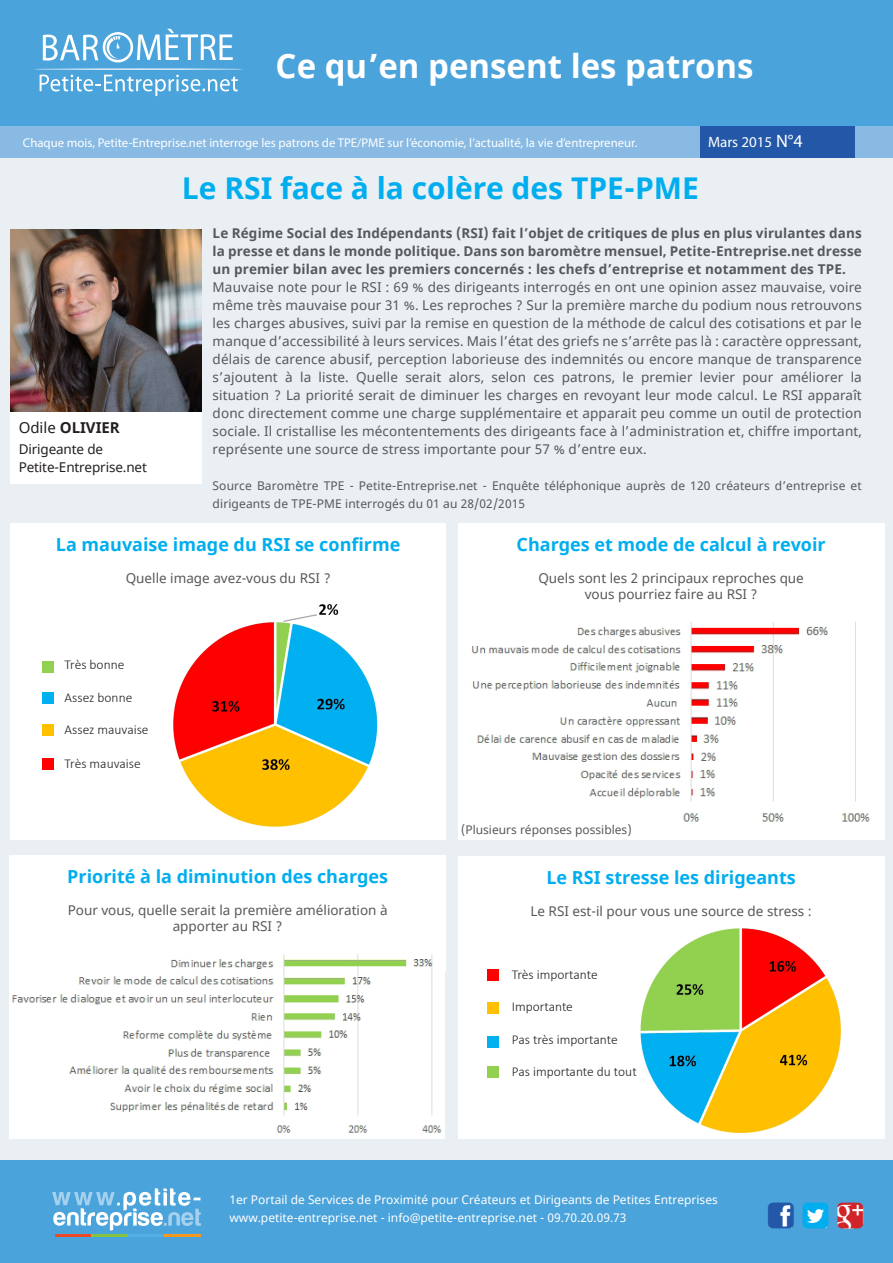
<style>
.page{position:relative;width:893px;height:1263px;background:#e9eff3}
.page>*{position:absolute;margin:0;border:0;box-sizing:border-box;transform-origin:0 0}
.t1{font:700 33px "Noto Sans";color:#fff}
.t2{font:700 30px "Noto Sans";color:#00aeef}
.t3{font:700 18px "Noto Sans";color:#00aeef}
.t4{font:700 15px "Noto Sans";color:#231f20}
.t5{font:15px "Myriad Pro";color:#fff}
.t6{font:13.5px/18px "Noto Sans";color:#57585a;text-align:justify}
.t7{font:700 13.5px/18px "Noto Sans";letter-spacing:.01em;color:#57585a;text-align:justify}
.t8{font:300 13.5px "Calibri";color:#231f20}
.t9{font:13.5px "Noto Sans";letter-spacing:-.01em;color:#231f20}
.t10{font:12.75px "Myriad Pro";color:#fff}
.t11{font:12px/18px "Noto Sans";letter-spacing:.01em;color:#57585a}
.t12{font:12px "Noto Sans";color:#fff}
.s1{font-size:18px}
.s2{font-weight:400}
</style>
<div class="page">
<div style="left:0;top:1160px;width:893px;height:103px;background:#4aa3da"></div>
<svg style="left:52px;top:1188px;width:149px;height:42px"></svg>
<hr style="left:55px;top:1234px;width:36px;height:3px;background:#ef4829">
<hr style="left:91px;top:1234px;width:37px;height:3px;background:#84c440">
<hr style="left:128px;top:1234px;width:36px;height:3px;background:#51afe2">
<hr style="left:164px;top:1234px;width:37px;height:3px;background:#f7971d">
<div style="left:10px;top:855px;width:436px;height:117px;background:#fff"></div>
<div style="left:458px;top:856px;width:426px;height:103px;background:#fff"></div>
<div style="left:0;top:0;width:893px;height:147px;background:#4aa3da"></div>
<div style="left:10px;top:408px;width:192px;height:76px;background:#fff"></div>
<div style="left:0;top:126px;width:892px;height:32px;background:#89bae4"></div>
<div style="left:701px;top:126px;width:154px;height:32px;background:#2258a7"></div>
<svg style="left:43px;top:35px;width:55px;height:26px"></svg>
<svg style="left:137px;top:29px;width:96px;height:31px"></svg>
<svg style="left:40px;top:75px;width:198px;height:21px"></svg>
<hr style="left:34px;top:68px;width:210px;height:2px;background:#fff;border-radius:50%">
<img style="left:102px;top:32px;width:32px;height:32px;border-radius:16px">
<div style="left:11px;top:640px;width:435px;height:200px;background:#fff"></div>
<div style="left:43px;top:661px;width:11px;height:11px;background:#92d14f"></div>
<div style="left:458px;top:632px;width:426px;height:208px;background:#fff"></div>
<div style="left:458px;top:950px;width:426px;height:188px;background:#fff"></div>
<img style="left:10px;top:229px;width:192px;height:182px">
<div style="left:11px;top:523px;width:435px;height:117px;background:#fff"></div>
<div style="left:458px;top:523px;width:426px;height:111px;background:#fff"></div>
<div style="left:43px;top:725px;width:11px;height:11px;background:#ffc000"></div>
<img style="left:10px;top:954px;width:434px;height:184px">
<img style="left:471px;top:622px;width:399px;height:200px">
<div style="left:43px;top:692px;width:11px;height:11px;background:#01b0f1"></div>
<div style="left:43px;top:759px;width:11px;height:11px;background:#fe0000"></div>
<div style="left:487px;top:1067px;width:12px;height:11px;background:#92d14f"></div>
<div style="left:487px;top:1002px;width:12px;height:11px;background:#ffc000"></div>
<div style="left:487px;top:1036px;width:12px;height:11px;background:#01b0f1"></div>
<div style="left:487px;top:969px;width:12px;height:11px;background:#fe0000"></div>
<img style="left:173px;top:604px;width:205px;height:223px">
<img style="left:640px;top:928px;width:201px;height:205px">
<svg style="left:770px;top:1205px;width:22px;height:23px"></svg>
<svg style="left:805px;top:1205px;width:22px;height:23px"></svg>
<svg style="left:837px;top:1203px;width:26px;height:25px"></svg>
<p class="t1" style="left:276px;top:43px;width:479px">Ce qu’en pensent les patrons</p>
<p class="t10" style="left:23px;top:135px;width:616px">Chaque mois, Petite-Entreprise.net interroge les patrons de TPE/PME sur l’économie, l’actualité, la vie d’entrepreneur.</p>
<p class="t5" style="left:708px;top:133px;width:96px">Mars 2015 <span class="s1">N°4</span></p>
<p class="t4" style="left:19px;top:417px;width:103px"><span class="s2">Odile</span> OLIVIER</p>
<p class="t9" style="left:19px;top:440px;width:86px">Dirigeante de</p>
<p class="t9" style="left:19px;top:458px;width:130px">Petite-Entreprise.net</p>
<p class="t2" style="left:182px;top:167px;width:519px">Le RSI face à la colère des TPE-PME</p>
<p class="t7" style="left:213px;top:224px;width:651px">Le Régime Social des Indépendants (RSI) fait l’objet de critiques de plus en plus virulantes dans la presse et dans le monde politique. Dans son baromètre mensuel, Petite-Entreprise.net dresse un premier bilan avec les premiers concernés : les chefs d’entreprise et notamment des TPE.</p>
<p class="t6" style="left:213px;top:278px;width:651px">Mauvaise note pour le RSI : 69 % des dirigeants interrogés en ont une opinion assez mauvaise, voire même très mauvaise pour 31 %. Les reproches ? Sur la première marche du podium nous retrouvons les charges abusives, suivi par la remise en question de la méthode de calcul des cotisations et par le manque d’accessibilité à leurs services. Mais l’état des griefs ne s’arrête pas là : caractère oppressant, délais de carence abusif, perception laborieuse des indemnités ou encore manque de transparence s’ajoutent à la liste. Quelle serait alors, selon ces patrons, le premier levier pour améliorer la situation ? La priorité serait de diminuer les charges en revoyant leur mode calcul. Le RSI apparaît donc directement comme une charge supplémentaire et apparait peu comme un outil de protection sociale. Il cristallise les mécontentements des dirigeants face à l’administration et, chiffre important, représente une source de stress importante pour 57 % d’entre eux.</p>
<p class="t11" style="left:213px;top:477px;width:651px">Source Baromètre TPE - Petite-Entreprise.net - Enquête téléphonique auprès de 120 créateurs d’entreprise et dirigeants de TPE-PME interrogés du 01 au 28/02/2015</p>
<p class="t3" style="left:56px;top:531px;width:346px">La mauvaise image du RSI se confirme</p>
<p class="t6" style="left:126px;top:570px;width:206px">Quelle image avez-vous du RSI ?</p>
<p class="t8" style="left:65px;top:656px;width:61px">Très bonne</p>
<p class="t8" style="left:65px;top:689px;width:69px">Assez bonne</p>
<p class="t8" style="left:65px;top:721px;width:85px">Assez mauvaise</p>
<p class="t8" style="left:65px;top:755px;width:78px">Très mauvaise</p>
<p class="t3" style="left:67px;top:863px;width:322px">Priorité à la diminution des charges</p>
<p class="t6" style="left:68px;top:902px;width:321px">Pour vous, quelle serait la première amélioration à</p>
<p class="t6" style="left:173px;top:918px;width:111px">apporter au RSI ?</p>
<p class="t3" style="left:517px;top:531px;width:311px">Charges et mode de calcul à revoir</p>
<p class="t6" style="left:538px;top:570px;width:267px">Quels sont les 2 principaux reproches que</p>
<p class="t6" style="left:585px;top:586px;width:174px">vous pourriez faire au RSI ?</p>
<p class="t11" style="left:461px;top:821px;width:172px">(Plusieurs réponses possibles)</p>
<p class="t3" style="left:546px;top:864px;width:251px">Le RSI stresse les dirigeants</p>
<p class="t6" style="left:530px;top:903px;width:283px">Le RSI est-il pour vous une source de stress :</p>
<p class="t8" style="left:512px;top:966px;width:87px">Très importante</p>
<p class="t8" style="left:512px;top:998px;width:63px">Importante</p>
<p class="t8" style="left:512px;top:1031px;width:107px">Pas très importante</p>
<p class="t8" style="left:512px;top:1063px;width:126px">Pas importante du tout</p>
<p class="t12" style="left:229px;top:1191px;width:490px">1er Portail de Services de Proximité pour Créateurs et Dirigeants de Petites Entreprises</p>
<p class="t12" style="left:229px;top:1209px;width:398px">www.petite-entreprise.net - info@petite-entreprise.net - 09.70.20.09.73</p>
</div>
